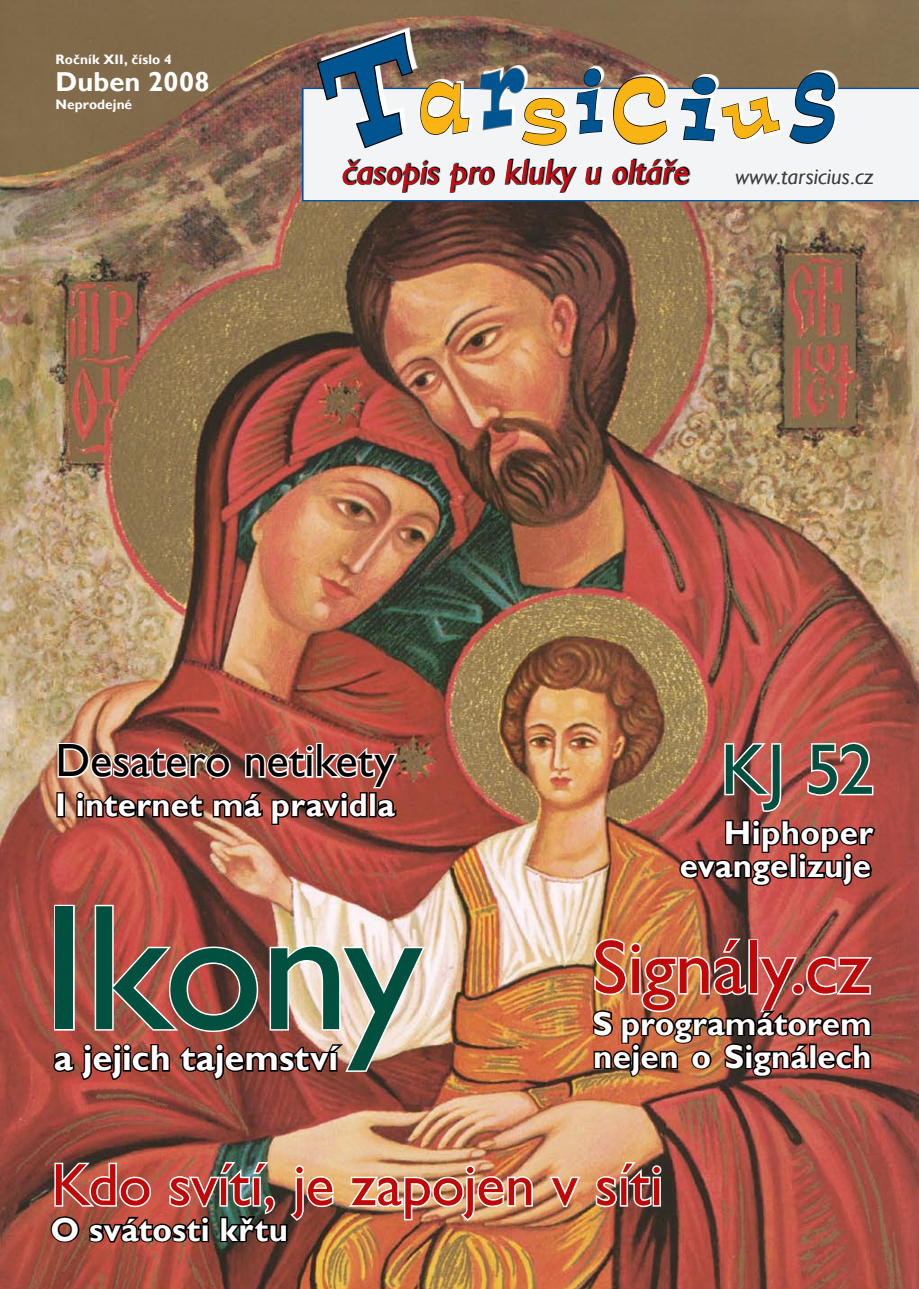
<style>
.page{position:relative;width:919px;height:1289px;background:#fff}
.page>*{position:absolute;margin:0;border:0;box-sizing:border-box;transform-origin:0 0}
.Nadpis{font:180px "Gill Sans";letter-spacing:-.025em;color:#004f3f}
.t1{font:122.25px "Expo";color:#f9b313;scale:.83 1}
.t2{font:95.85px "Expo";color:#f9b313;scale:.79 1}
.t3{font:86.55px "Expo";color:#f9b313;scale:1.09 1}
.Mezinadpis_střední{font:76.5px "Gill Sans";letter-spacing:-.01em;color:#c00808}
.Mezinadpis_střední-2{font:72px "Gill Sans";color:#004f3f}
.Mezinadpis_střední-3{font:60px "Gill Sans";letter-spacing:-.005em;color:#c00808}
.Mezinadpis_střední-4{font:46.5px "Gill Sans";color:#000}
.Interview_střední_2{font:700 36px "Gill Sans";color:#fff}
.t4{font:italic 34.95px "Gill Sans";letter-spacing:.01em;color:#d20711}
.Mezinadpis_střední-5{font:700 33px/33px "Gill Sans";letter-spacing:.005em;color:#fff}
.Mezinadpis_střední-6{font:700 32.7px "Gill Sans";letter-spacing:.01em;color:#fff}
.t5{font:700 27.3px "Gill Sans";letter-spacing:.005em;color:#fff}
.t6{font:italic 22.8px "Gill Sans";color:#3e3e3d}
.t7{font:700 13.65px "Gill Sans";letter-spacing:.005em;color:#fff}
</style>
<div class="page">
<img style="left:0;top:0;width:918px;height:1288px">
<svg style="left:321px;top:27px;width:314px;height:256px;background:#765441"></svg>
<svg style="left:423px;top:210px;width:59px;height:9px"></svg>
<svg style="left:482px;top:65px;width:172px;height:180px;background:#4a352d"></svg>
<svg style="left:525px;top:210px;width:91px;height:12px"></svg>
<svg style="left:604px;top:66px;width:111px;height:93px"></svg>
<img style="left:616px;top:74px;width:176px;height:178px">
<svg style="left:612px;top:76px;width:56px;height:69px"></svg>
<svg style="left:684px;top:74px;width:103px;height:85px"></svg>
<svg style="left:344px;top:159px;width:380px;height:51px;fill:#f3f4f5"></svg>
<svg style="left:612px;top:159px;width:76px;height:27px"></svg>
<svg style="left:724px;top:99px;width:68px;height:133px;fill:#f3f4f5"></svg>
<svg style="left:792px;top:70px;width:126px;height:204px"></svg>
<svg style="left:734px;top:167px;width:143px;height:32px"></svg>
<img style="left:51px;top:903px;width:376px;height:178px">
<img style="left:346px;top:1162px;width:188px;height:60px">
<svg style="left:547px;top:1175px;width:35px;height:33px"></svg>
<img style="left:594px;top:1159px;width:69px;height:50px">
<img style="left:49px;top:1159px;width:286px;height:85px">
<img style="left:590px;top:936px;width:284px;height:142px">
<img style="left:56px;top:741px;width:343px;height:85px">
<svg style="left:677px;top:741px;width:200px;height:147px;background:#98514a"></svg>
<svg style="left:312px;top:30px;width:292px;height:163px"></svg>
<svg style="left:677px;top:75px;width:104px;height:68px"></svg>
<svg style="left:787px;top:69px;width:52px;height:78px"></svg>
<p class="t7" style="left:56px;top:52px;width:117px">Ročník XII, číslo 4</p>
<p class="t5" style="left:55px;top:66px;width:156px">Duben 2008</p>
<p class="t7" style="left:56px;top:96px;width:78px">Neprodejné</p>
<p class="t1" style="left:611px;top:13px;width:71px">c</p>
<p class="t4" style="left:342px;top:152px;width:348px">časopis pro kluky u oltáře</p>
<p class="t6" style="left:735px;top:163px;width:141px">www.tarsicius.cz</p>
<p class="t2" style="left:418px;top:32px;width:67px">a</p>
<p class="t3" style="left:520px;top:53px;width:46px">s</p>
<p class="Mezinadpis_střední-4" style="left:56px;top:733px;width:340px">Desatero netikety</p>
<p class="Mezinadpis_střední-6" style="left:55px;top:785px;width:341px">I internet má pravidla</p>
<p class="Nadpis" style="left:42px;top:863px;width:382px">Ikony</p>
<p class="Interview_střední_2" style="left:54px;top:1036px;width:286px">a jejich tajemství</p>
<p class="Mezinadpis_střední-2" style="left:720px;top:727px;width:155px">KJ 52</p>
<p class="Mezinadpis_střední-5" style="left:679px;top:817px;width:195px;text-align:right">Hiphoper evangelizuje</p>
<p class="Mezinadpis_střední" style="left:592px;top:922px;width:279px">Signály.cz</p>
<p class="Mezinadpis_střední-5" style="left:592px;top:1007px;width:280px">S programátorem nejen o Signálech</p>
<p class="Mezinadpis_střední-3" style="left:51px;top:1149px;width:613px">Kdo svítí, je zapojen v síti</p>
<p class="Mezinadpis_střední-5" style="left:51px;top:1213px;width:239px">O svátosti křtu</p>
</div>
